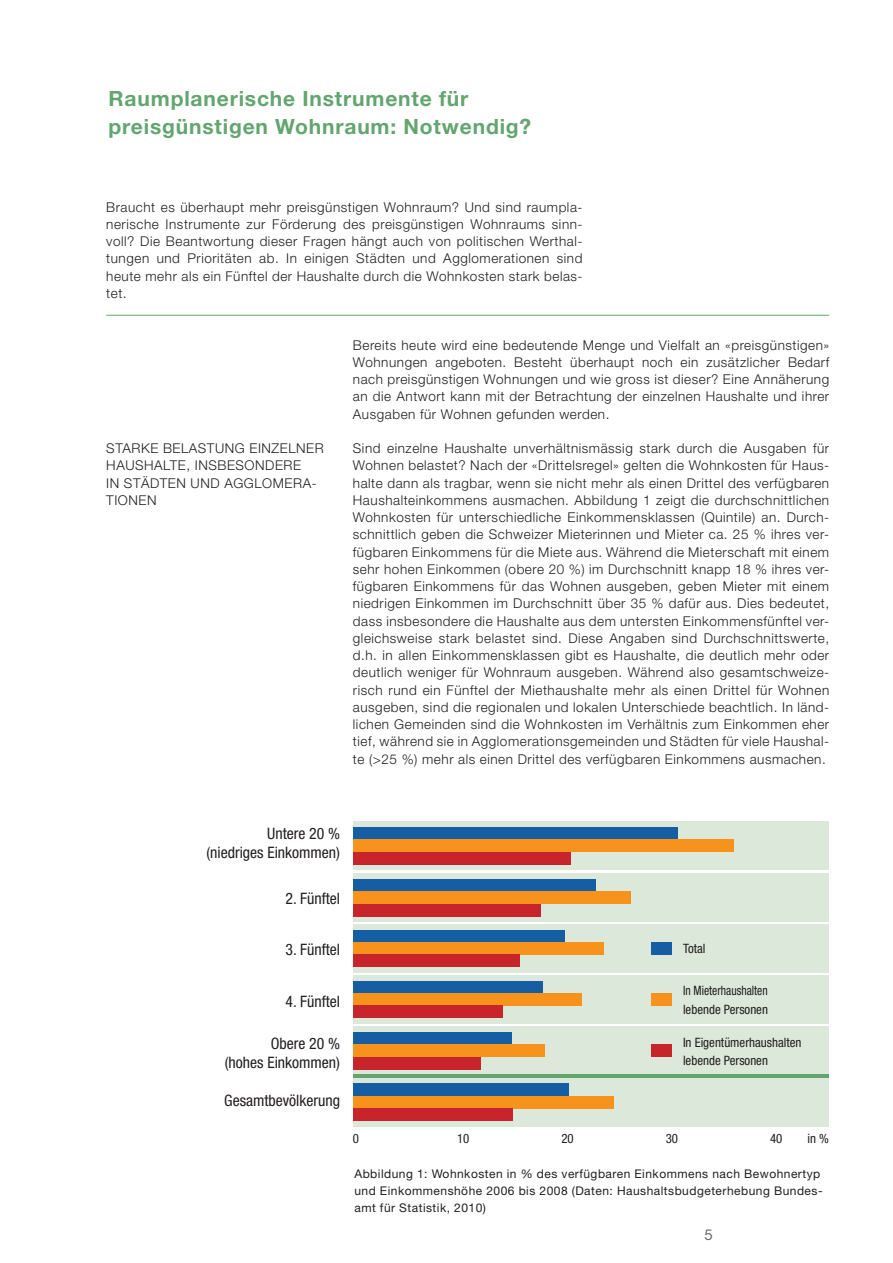
<style>
.page{position:relative;width:893px;height:1263px;background:#fff}
.page>*{position:absolute;margin:0;border:0;box-sizing:border-box;transform-origin:0 0}
._1-Titel{font:700 21px/28.5px "Helvetica Neue";letter-spacing:.04em;color:#63a56e}
.t1{font:condensed 15.75px/19px "Helvetica Neue";color:#231f20;text-align:right}
.t2{font:15px "Helvetica Neue";color:#6c6d70}
._3-Lauftext{font:300 13.5px/17.2px "Helvetica Neue";letter-spacing:.04em;color:#231f20;text-align:justify}
.t3{font:condensed 12.9px/18.6px "Helvetica Neue";color:#231f20}
.t4{font:condensed 12.9px "Helvetica Neue";color:#231f20;scale:.9 1}
._3-Legende{font:12px/17.2px "Helvetica Neue";letter-spacing:.04em;color:#231f20}
</style>
<div class="page">
<hr style="left:106px;top:315px;width:723px;height:1px;background:#63a56e">
<div style="left:353px;top:821px;width:475px;height:49px;background:#dce8da"></div>
<div style="left:353px;top:924px;width:475px;height:49px;background:#dce8da"></div>
<div style="left:353px;top:873px;width:475px;height:49px;background:#dce8da"></div>
<div style="left:353px;top:975px;width:475px;height:49px;background:#dce8da"></div>
<div style="left:353px;top:1026px;width:475px;height:49px;background:#dce8da"></div>
<div style="left:353px;top:1078px;width:475px;height:48px;background:#dce8da"></div>
<div style="left:353px;top:828px;width:325px;height:12px;background:#165ea4"></div>
<div style="left:353px;top:840px;width:381px;height:12px;background:#f7931d"></div>
<div style="left:353px;top:852px;width:217px;height:12px;background:#c8242b"></div>
<div style="left:651px;top:942px;width:21px;height:12px;background:#165ea4"></div>
<div style="left:651px;top:993px;width:21px;height:13px;background:#f7931d"></div>
<div style="left:651px;top:1045px;width:21px;height:12px;background:#c8242b"></div>
<div style="left:353px;top:879px;width:243px;height:13px;background:#165ea4"></div>
<div style="left:353px;top:892px;width:278px;height:12px;background:#f7931d"></div>
<div style="left:353px;top:904px;width:188px;height:12px;background:#c8242b"></div>
<div style="left:353px;top:930px;width:212px;height:12px;background:#165ea4"></div>
<div style="left:353px;top:942px;width:251px;height:12px;background:#f7931d"></div>
<div style="left:353px;top:954px;width:166px;height:13px;background:#c8242b"></div>
<div style="left:353px;top:981px;width:189px;height:12px;background:#165ea4"></div>
<div style="left:353px;top:993px;width:228px;height:13px;background:#f7931d"></div>
<div style="left:353px;top:1006px;width:150px;height:12px;background:#c8242b"></div>
<div style="left:353px;top:1033px;width:158px;height:12px;background:#165ea4"></div>
<div style="left:353px;top:1045px;width:191px;height:12px;background:#f7931d"></div>
<div style="left:353px;top:1057px;width:127px;height:12px;background:#c8242b"></div>
<div style="left:353px;top:1084px;width:215px;height:12px;background:#165ea4"></div>
<div style="left:353px;top:1096px;width:260px;height:12px;background:#f7931d"></div>
<div style="left:353px;top:1108px;width:160px;height:12px;background:#c8242b"></div>
<hr style="left:353px;top:1075px;width:475px;height:3px;background:#63a56d">
<p class="_1-Titel" style="left:109px;top:84px;width:424px">Raumplanerische Instrumente für preisgünstigen Wohnraum: Notwendig?</p>
<p class="_3-Lauftext" style="left:106px;top:198px;width:478px">Braucht es überhaupt mehr preisgünstigen Wohnraum? Und sind raumpla&shy;nerische Instrumente zur Förderung des preisgünstigen Wohnraums sinn&shy;voll? Die Beantwortung dieser Fragen hängt auch von politischen Werthal&shy;tungen und Prioritäten ab. In einigen Städten und Agglomerationen sind heute mehr als ein Fünftel der Haushalte durch die Wohnkosten stark belas&shy;tet.</p>
<p class="_3-Lauftext" style="left:106px;top:439px;width:219px;text-align:left">STARKE BELASTUNG EINZELNER<br>HAUSHALTE, INSBESONDERE<br>IN STÄDTEN UND AGGLOMERA-<br>TIONEN</p>
<p class="_3-Lauftext" style="left:353px;top:336px;width:478px">Bereits heute wird eine bedeutende Menge und Vielfalt an «preisgünstigen» Wohnungen angeboten. Besteht überhaupt noch ein zusätzlicher Bedarf nach preisgünstigen Wohnungen und wie gross ist dieser? Eine Annäherung an die Antwort kann mit der Betrachtung der einzelnen Haushalte und ihrer Ausgaben für Wohnen gefunden werden.</p>
<p class="_3-Lauftext" style="left:353px;top:439px;width:478px">Sind einzelne Haushalte unverhältnismässig stark durch die Ausgaben für Wohnen belastet? Nach der «Drittelsregel» gelten die Wohnkosten für Haus&shy;halte dann als tragbar, wenn sie nicht mehr als einen Drittel des verfügbaren Haushalteinkommens ausmachen. Abbildung 1 zeigt die durchschnittlichen Wohnkosten für unterschiedliche Einkommensklassen (Quintile) an. Durch&shy;schnittlich geben die Schweizer Mieterinnen und Mieter ca. 25 % ihres ver&shy;fügbaren Einkommens für die Miete aus. Während die Mieterschaft mit einem sehr hohen Einkommen (obere 20 %) im Durchschnitt knapp 18 % ihres ver&shy;fügbaren Einkommens für das Wohnen ausgeben, geben Mieter mit einem niedrigen Einkommen im Durchschnitt über 35 % dafür aus. Dies bedeutet, dass insbesondere die Haushalte aus dem untersten Einkommensfünftel ver&shy;gleichsweise stark belastet sind. Diese Angaben sind Durchschnittswerte, d.h. in allen Einkommensklassen gibt es Haushalte, die deutlich mehr oder deutlich weniger für Wohnraum ausgeben. Während also gesamtschweize&shy;risch rund ein Fünftel der Miethaushalte mehr als einen Drittel für Wohnen ausgeben, sind die regionalen und lokalen Unterschiede beachtlich. In länd&shy;lichen Gemeinden sind die Wohnkosten im Verhältnis zum Einkommen eher tief, während sie in Agglomerationsgemeinden und Städten für viele Haushal&shy;te (&gt;25 %) mehr als einen Drittel des verfügbaren Einkommens ausmachen.</p>
<p class="t1" style="left:206px;top:824px;width:135px">Untere 20 % (niedriges Einkommen)</p>
<p class="t1" style="left:286px;top:889px;width:56px">2. Fünftel</p>
<p class="t1" style="left:286px;top:940px;width:56px">3. Fünftel</p>
<p class="t1" style="left:286px;top:992px;width:56px">4. Fünftel</p>
<p class="t1" style="left:225px;top:1034px;width:117px">Obere 20 %<br>(hohes Einkommen)</p>
<p class="t1" style="left:224px;top:1091px;width:117px">Gesamtbevölkerung</p>
<p class="t3" style="left:683px;top:939px;width:24px">Total</p>
<p class="t4" style="left:683px;top:983px;width:96px">In Mieterhaushalten</p>
<p class="t3" style="left:683px;top:1000px;width:86px">lebende Personen</p>
<p class="t3" style="left:683px;top:1033px;width:120px">In Eigentümerhaushalten lebende Personen</p>
<p class="t3" style="left:353px;top:1129px;width:8px">0</p>
<p class="t3" style="left:457px;top:1129px;width:14px">10</p>
<p class="t3" style="left:561px;top:1129px;width:14px">20</p>
<p class="t3" style="left:666px;top:1129px;width:14px">30</p>
<p class="t3" style="left:770px;top:1129px;width:14px">40</p>
<p class="t3" style="left:807px;top:1129px;width:23px">in %</p>
<p class="_3-Legende" style="left:354px;top:1165px;width:470px">Abbildung 1: Wohnkosten in % des verfügbaren Einkommens nach Bewohnertyp und Einkommenshöhe 2006 bis 2008 (Daten: Haushaltsbudgeterhebung Bundes&shy;amt für Statistik, 2010)</p>
<p class="t2" style="left:704px;top:1226px;width:10px">5</p>
</div>
